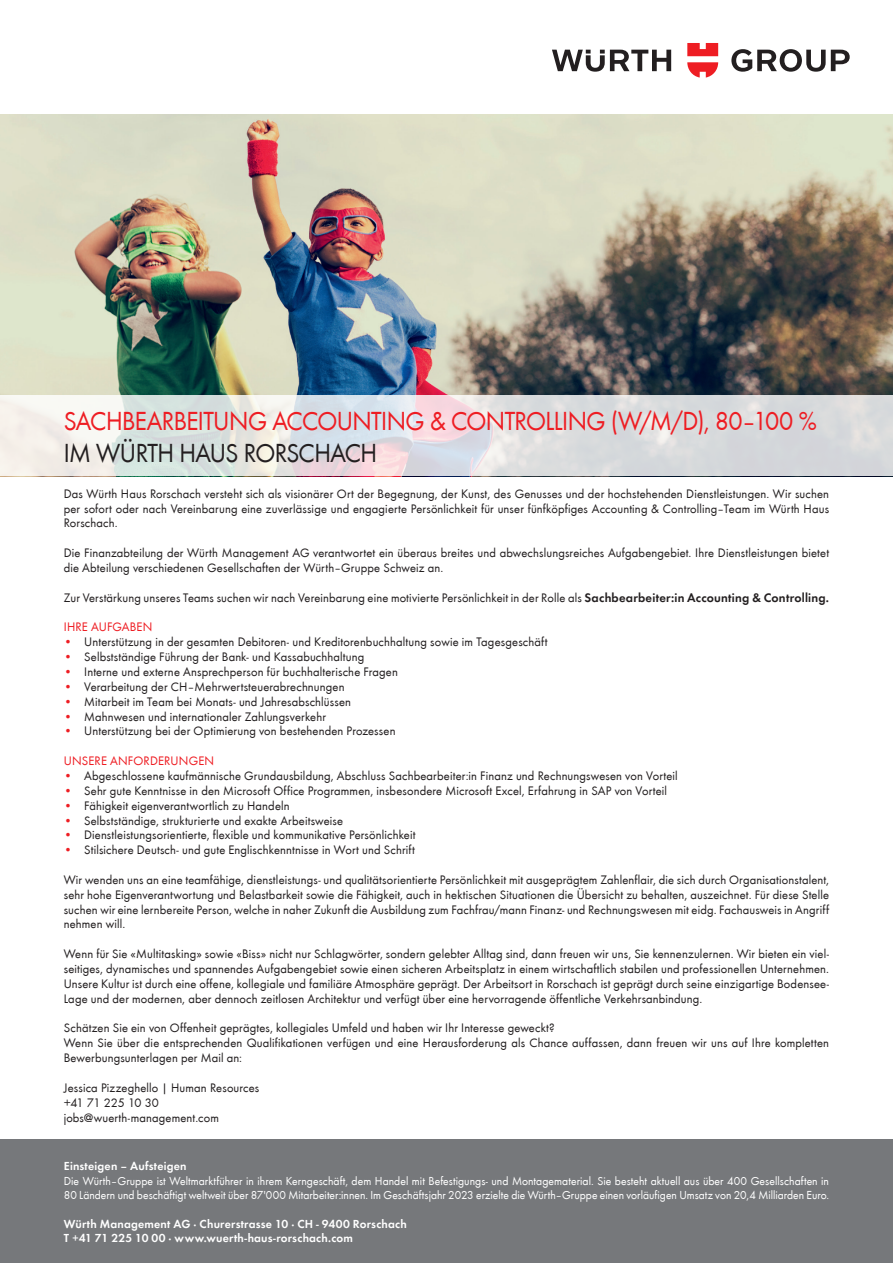
<style>
.page{position:relative;width:893px;height:1263px;background:#fff}
.page>*{position:absolute;margin:0;border:0;box-sizing:border-box;transform-origin:0 0}
.t1{font:27px "Wuerth";letter-spacing:-.025em;color:#ee1d23;scale:.95 1}
.t2{font:27px "Wuerth";letter-spacing:-.025em;color:#231f20;scale:.95 1}
.t3{font:12.75px/14.9px "Wuerth";letter-spacing:.01em;color:#231f20;text-align:justify}
.t4{font:12.75px "Wuerth";letter-spacing:.015em;color:#ee1d23}
.t5{font:12px/14.4px "Wuerth";letter-spacing:.005em;color:#fff}
.t6{font:600 12px/14.4px "Wuerth";letter-spacing:.015em;color:#fff}
.s1{font-weight:600}
.s2{color:#ee1d23}
</style>
<div class="page">
<div style="left:0;top:1140px;width:893px;height:123px;background:#76787b"></div>
<svg style="left:552px;top:50px;width:119px;height:22px"></svg>
<svg style="left:731px;top:49px;width:119px;height:23px"></svg>
<svg style="left:687px;top:43px;width:31px;height:35px"></svg>
<img style="left:0;top:115px;width:893px;height:280px">
<svg style="left:0;top:395px;width:893px;height:81px;background:#dfe0e1"></svg>
<h1 class="t1" style="left:64px;top:403px;width:794px">SACHBEARBEITUNG ACCOUNTING &amp; CONTROLLING (W/M/D), 80–100 %</h1>
<h1 class="t2" style="left:64px;top:435px;width:331px">IM WÜRTH HAUS RORSCHACH</h1>
<p class="t3" style="left:64px;top:485px;width:767px">Das Würth Haus Rorschach versteht sich als visionärer Ort der Begegnung, der Kunst, des Genusses und der hochstehenden Dienstleistungen. Wir suchen per sofort oder nach Vereinbarung eine zuverlässige und engagierte Persönlichkeit für unser fünfköpfiges Accounting &amp; Controlling–Team im Würth Haus Rorschach.</p>
<p class="t3" style="left:64px;top:545px;width:767px">Die Finanzabteilung der Würth Management AG verantwortet ein überaus breites und abwechslungsreiches Aufgabengebiet. Ihre Dienstleistungen bietet die Abteilung verschiedenen Gesellschaften der Würth–Gruppe Schweiz an.</p>
<p class="t3" style="left:64px;top:589px;width:767px">Zur Verstärkung unseres Teams suchen wir nach Vereinbarung eine motivierte Persönlichkeit in der Rolle als <span class="s1">Sachbearbeiter:in Accounting &amp; Controlling.</span></p>
<p class="t4" style="left:64px;top:618px;width:90px">IHRE AUFGABEN</p>
<p class="t3" style="left:64px;top:634px;width:485px"><span class="s2">•</span> Unterstützung in der gesamten Debitoren- und Kreditorenbuchhaltung sowie im Tagesgeschäft</p>
<p class="t3" style="left:64px;top:649px;width:302px"><span class="s2">•</span> Selbstständige Führung der Bank- und Kassabuchhaltung</p>
<p class="t3" style="left:64px;top:664px;width:336px"><span class="s2">•</span> Interne und externe Ansprechperson für buchhalterische Fragen</p>
<p class="t3" style="left:64px;top:678px;width:282px"><span class="s2">•</span> Verarbeitung der CH–Mehrwertsteuerabrechnungen</p>
<p class="t3" style="left:64px;top:693px;width:289px"><span class="s2">•</span> Mitarbeit im Team bei Monats- und Jahresabschlüssen</p>
<p class="t3" style="left:64px;top:708px;width:264px"><span class="s2">•</span> Mahnwesen und internationaler Zahlungsverkehr</p>
<p class="t3" style="left:64px;top:723px;width:333px"><span class="s2">•</span> Unterstützung bei der Optimierung von bestehenden Prozessen</p>
<p class="t4" style="left:64px;top:752px;width:152px">UNSERE ANFORDERUNGEN</p>
<p class="t3" style="left:64px;top:768px;width:615px"><span class="s2">•</span> Abgeschlossene kaufmännische Grundausbildung, Abschluss Sachbearbeiter:in Finanz und Rechnungswesen von Vorteil</p>
<p class="t3" style="left:64px;top:782px;width:605px"><span class="s2">•</span> Sehr gute Kenntnisse in den Microsoft Office Programmen, insbesondere Microsoft Excel, Erfahrung in SAP von Vorteil</p>
<p class="t3" style="left:64px;top:797px;width:227px"><span class="s2">•</span> Fähigkeit eigenverantwortlich zu Handeln</p>
<p class="t3" style="left:64px;top:812px;width:281px"><span class="s2">•</span> Selbstständige, strukturierte und exakte Arbeitsweise</p>
<p class="t3" style="left:64px;top:827px;width:353px"><span class="s2">•</span> Dienstleistungsorientierte, flexible und kommunikative Persönlichkeit</p>
<p class="t3" style="left:64px;top:842px;width:353px"><span class="s2">•</span> Stilsichere Deutsch- und gute Englischkenntnisse in Wort und Schrift</p>
<p class="t3" style="left:64px;top:872px;width:767px">Wir wenden uns an eine teamfähige, dienstleistungs- und qualitätsorientierte Persönlichkeit mit ausgeprägtem Zahlenflair, die sich durch Organisationstalent, sehr hohe Eigenverantwortung und Belastbarkeit sowie die Fähigkeit, auch in hektischen Situationen die Übersicht zu behalten, auszeichnet. Für diese Stelle suchen wir eine lernbereite Person, welche in naher Zukunft die Ausbildung zum Fachfrau/mann Finanz- und Rechnungswesen mit eidg. Fachausweis in Angriff nehmen will.</p>
<p class="t3" style="left:64px;top:946px;width:767px">Wenn für Sie «Multitasking» sowie «Biss» nicht nur Schlagwörter, sondern gelebter Alltag sind, dann freuen wir uns, Sie kennenzulernen. Wir bieten ein viel&shy;seitiges, dynamisches und spannendes Aufgabengebiet sowie einen sicheren Arbeitsplatz in einem wirtschaftlich stabilen und professionellen Unternehmen.<br>Unsere Kultur ist durch eine offene, kollegiale und familiäre Atmosphäre geprägt. Der Arbeitsort in Rorschach ist geprägt durch seine einzigartige Bodensee-Lage und der modernen, aber dennoch zeitlosen Architektur und verfügt über eine hervorragende öffentliche Verkehrsanbindung.</p>
<p class="t3" style="left:64px;top:1020px;width:767px;text-align:left">Schätzen Sie ein von Offenheit geprägtes, kollegiales Umfeld und haben wir Ihr Interesse geweckt?<br>Wenn Sie über die entsprechenden Qualifikationen verfügen und eine Herausforderung als Chance auffassen, dann freuen wir uns auf Ihre kompletten<br>Bewerbungsunterlagen per Mail an:</p>
<p class="t3" style="left:64px;top:1079px;width:197px;text-align:left">Jessica Pizzeghello | Human Resources +41 71 225 10 30 jobs@wuerth-management.com</p>
<p class="t6" style="left:64px;top:1158px;width:124px">Einsteigen – Aufsteigen</p>
<p class="t5" style="left:64px;top:1173px;width:767px">Die Würth–Gruppe ist Weltmarktführer in ihrem Kerngeschäft, dem Handel mit Befestigungs- und Montagematerial. Sie besteht aktuell aus über 400 Gesellschaften in<br>80 Ländern und beschäftigt weltweit über 87'000 Mitarbeiter:innen. Im Geschäftsjahr 2023 erzielte die Würth‒Gruppe einen vorläufigen Umsatz von 20,4 Milliarden Euro.</p>
<p class="t6" style="left:64px;top:1216px;width:345px">Würth Management AG · Churerstrasse 10 · CH - 9400 Rorschach<br>T +41 71 225 10 00 · www.wuerth-haus-rorschach.com</p>
</div>
